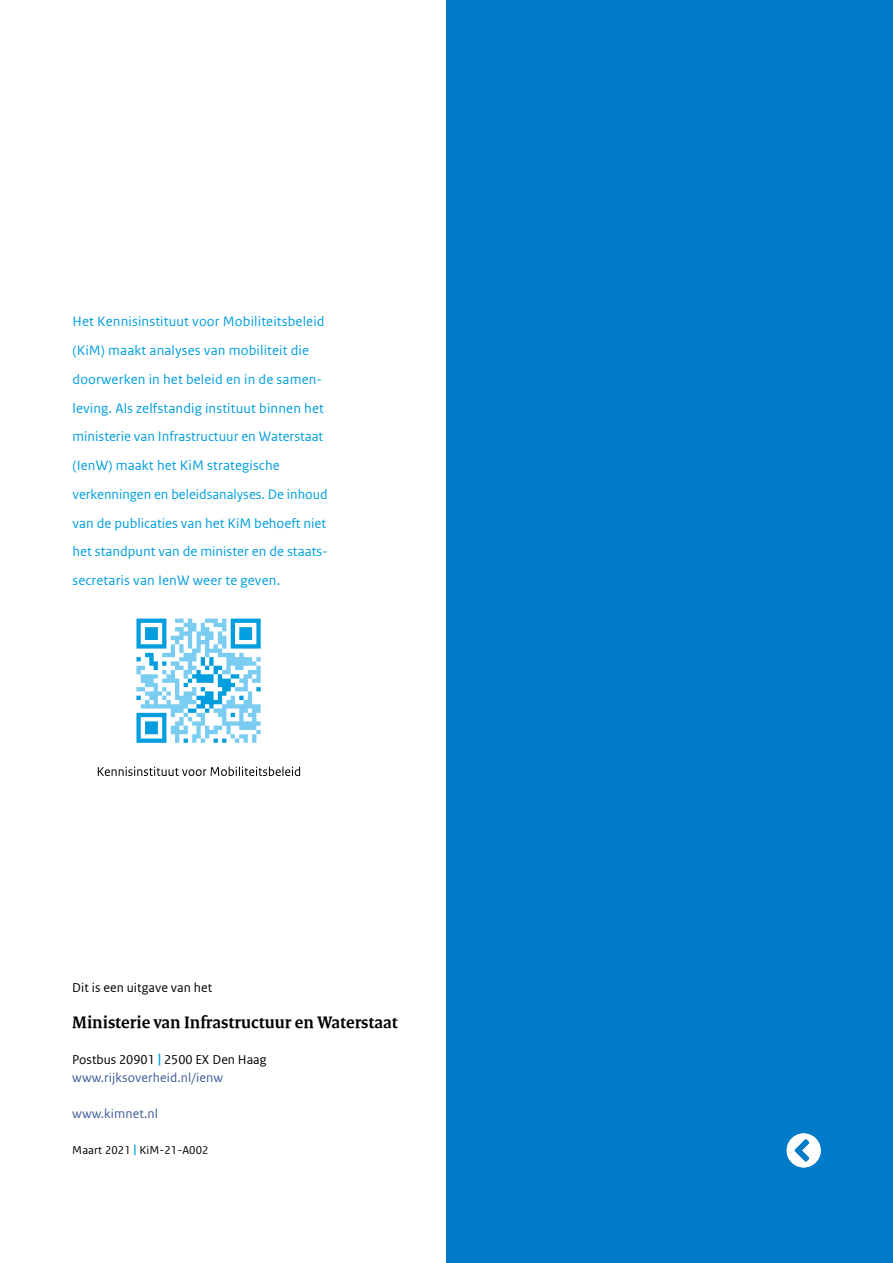
<style>
.page{position:relative;width:893px;height:1263px;background:#fff}
.page>*{position:absolute;margin:0;border:0;box-sizing:border-box;transform-origin:0 0}
.t1{font:700 18px "Rijksoverheid Serif Web";color:#000}
.t2{font:14.4px/28.8px "Rijksoverheid Sans Web Text";letter-spacing:.01em;color:#009ede}
.t3{font:13.5px "Rijksoverheid Sans Web Text";color:#000}
.t4{font:13.5px "Rijksoverheid Sans Web Text";letter-spacing:.01em;color:#3d5b98}
.t5{font:12px "Rijksoverheid Sans Web Text";letter-spacing:.01em;color:#000}
.s1{font-weight:700;font-size:14.4px;color:#00a6e1}
.s2{font-weight:700;font-size:12.75px;color:#00a6e1}
</style>
<div class="page">
<div style="left:446px;top:0;width:447px;height:1263px;background:#007bc7"></div>
<svg style="left:787px;top:1133px;width:34px;height:34px"></svg>
<svg style="left:136px;top:619px;width:125px;height:124px"></svg>
<svg style="left:98px;top:767px;width:202px;height:9px"></svg>
<p class="t2" style="left:73px;top:307px;width:257px">Het Kennisinstituut voor Mobiliteitsbeleid (KiM) maakt analyses van mobiliteit die doorwerken in het beleid en in de samen&shy;leving. Als zelfstandig instituut binnen het ministerie van Infrastructuur en Waterstaat (IenW) maakt het KiM strategische verkenningen en beleidsanalyses. De inhoud van de publicaties van het KiM behoeft niet het standpunt van de minister en de staats&shy;secretaris van IenW weer te geven.</p>
<p class="t3" style="left:72px;top:980px;width:141px">Dit is een uitgave van het</p>
<p class="t1" style="left:72px;top:1011px;width:327px">Ministerie van Infrastructuur en Waterstaat</p>
<p class="t3" style="left:72px;top:1052px;width:196px">Postbus 20901 <span class="s1">|</span> 2500 EX Den Haag</p>
<p class="t4" style="left:72px;top:1070px;width:152px">www.rijksoverheid.nl/ienw</p>
<p class="t4" style="left:72px;top:1106px;width:87px">www.kimnet.nl</p>
<p class="t5" style="left:72px;top:1143px;width:138px">Maart 2021 <span class="s2">|</span> KiM-21-A002</p>
</div>
